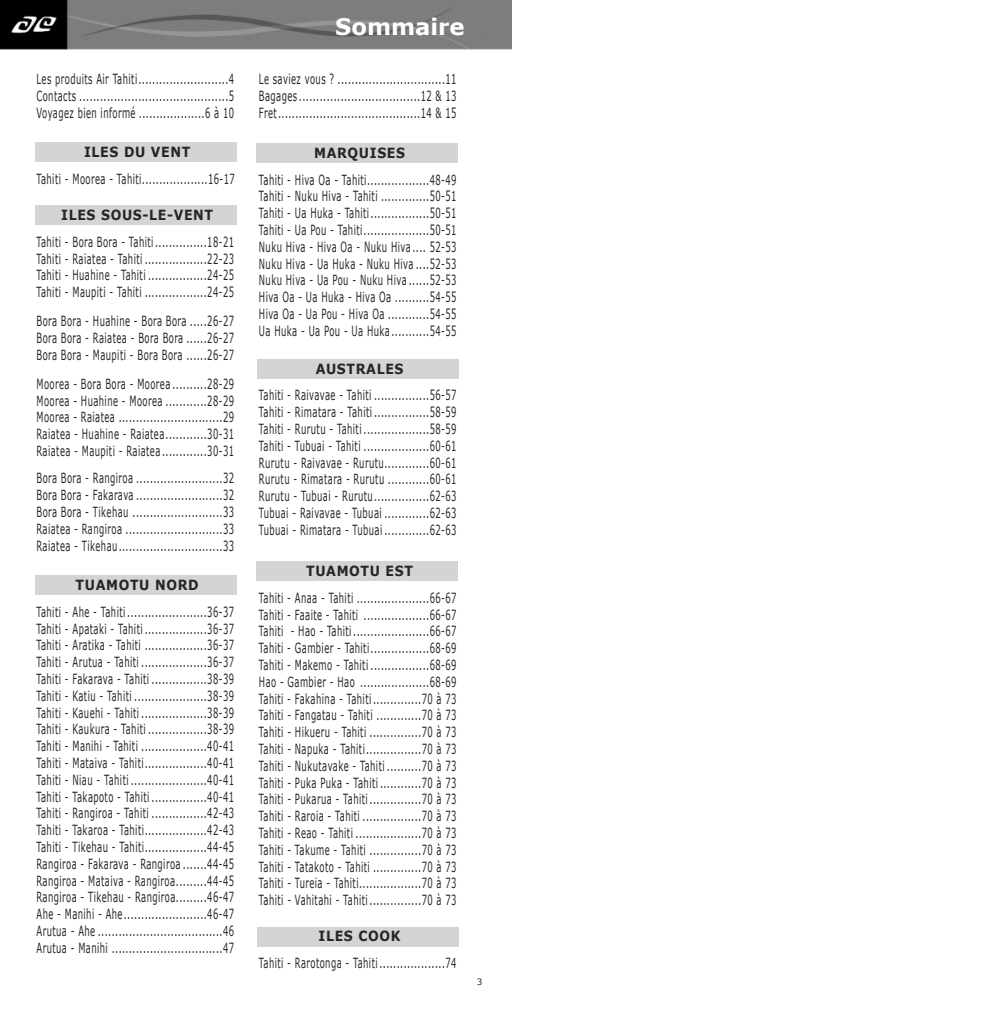
<style>
.page{position:relative;width:993px;height:1017px;background:#fff}
.page>*{position:absolute;margin:0;border:0;box-sizing:border-box;transform-origin:0 0}
.t1{font:700 22.75px "Verdana";color:#fff}
.t2{font:14px/16.8px "Verdana";letter-spacing:.05em;color:#272627;text-align:justify;scale:.6 1}
.t3{font:700 14px "Verdana";letter-spacing:.05em;color:#272627;scale:.9 1}
.t4{font:8.75px "Verdana";color:#272627}
</style>
<div class="page">
<img style="left:0;top:0;width:511px;height:595px">
<div style="left:257px;top:927px;width:202px;height:20px;background:#d4d4d4"></div>
<div style="left:257px;top:359px;width:202px;height:20px;background:#d4d4d4"></div>
<div style="left:35px;top:575px;width:201px;height:20px;background:#d4d4d4"></div>
<div style="left:256px;top:561px;width:202px;height:20px;background:#d4d4d4"></div>
<div style="left:35px;top:142px;width:201px;height:20px;background:#d4d4d4"></div>
<div style="left:35px;top:205px;width:201px;height:20px;background:#d4d4d4"></div>
<div style="left:256px;top:143px;width:202px;height:20px;background:#d4d4d4"></div>
<p class="t2" style="left:36px;top:70px;width:331px">Les produits Air Tahiti..........................4<br>Contacts ...........................................5<br>Voyagez bien informé ...................6 à 10</p>
<p class="t3" style="left:84px;top:143px;width:119px">ILES DU VENT</p>
<p class="t2" style="left:36px;top:170px;width:332px">Tahiti - Moorea - Tahiti...................16-17</p>
<p class="t3" style="left:61px;top:206px;width:170px">ILES SOUS-LE-VENT</p>
<p class="t2" style="left:36px;top:233px;width:331px">Tahiti - Bora Bora - Tahiti...............18-21<br>Tahiti - Raiatea - Tahiti ..................22-23<br>Tahiti - Huahine - Tahiti .................24-25<br>Tahiti - Maupiti - Tahiti ..................24-25</p>
<p class="t2" style="left:36px;top:312px;width:331px">Bora Bora - Huahine - Bora Bora .....26-27<br>Bora Bora - Raiatea - Bora Bora ......26-27<br>Bora Bora - Maupiti - Bora Bora ......26-27</p>
<p class="t2" style="left:36px;top:375px;width:331px">Moorea - Bora Bora - Moorea ..........28-29<br>Moorea - Huahine - Moorea ............28-29<br>Moorea - Raiatea ..............................29<br>Raiatea - Huahine - Raiatea............30-31<br>Raiatea - Maupiti - Raiatea .............30-31</p>
<p class="t2" style="left:36px;top:469px;width:331px">Bora Bora - Rangiroa .........................32<br>Bora Bora - Fakarava .........................32<br>Bora Bora - Tikehau ..........................33<br>Raiatea - Rangiroa ............................33<br>Raiatea - Tikehau..............................33</p>
<p class="t3" style="left:76px;top:576px;width:138px">TUAMOTU NORD</p>
<p class="t2" style="left:36px;top:603px;width:331px">Tahiti - Ahe - Tahiti .......................36-37<br>Tahiti - Apataki - Tahiti ..................36-37<br>Tahiti - Aratika - Tahiti ..................36-37<br>Tahiti - Arutua - Tahiti ...................36-37<br>Tahiti - Fakarava - Tahiti ................38-39<br>Tahiti - Katiu - Tahiti .....................38-39<br>Tahiti - Kauehi - Tahiti ...................38-39<br>Tahiti - Kaukura - Tahiti .................38-39<br>Tahiti - Manihi - Tahiti ...................40-41<br>Tahiti - Mataiva - Tahiti..................40-41<br>Tahiti - Niau - Tahiti ......................40-41<br>Tahiti - Takapoto - Tahiti ................40-41<br>Tahiti - Rangiroa - Tahiti ................42-43<br>Tahiti - Takaroa - Tahiti..................42-43<br>Tahiti - Tikehau - Tahiti..................44-45<br>Rangiroa - Fakarava - Rangiroa .......44-45<br>Rangiroa - Mataiva - Rangiroa.........44-45<br>Rangiroa - Tikehau - Rangiroa.........46-47<br>Ahe - Manihi - Ahe........................46-47<br>Arutua - Ahe ....................................46<br>Arutua - Manihi ................................47</p>
<h1 class="t1" style="left:335px;top:12px;width:131px">Sommaire</h1>
<p class="t2" style="left:259px;top:70px;width:331px">Le saviez vous ? ...............................11<br>Bagages ...................................12 &amp; 13<br>Fret.........................................14 &amp; 15</p>
<p class="t3" style="left:314px;top:144px;width:103px">MARQUISES</p>
<p class="t2" style="left:259px;top:171px;width:331px">Tahiti - Hiva Oa - Tahiti..................48-49<br>Tahiti - Nuku Hiva - Tahiti ..............50-51<br>Tahiti - Ua Huka - Tahiti.................50-51<br>Tahiti - Ua Pou - Tahiti...................50-51<br>Nuku Hiva - Hiva Oa - Nuku Hiva .... 52-53<br>Nuku Hiva - Ua Huka - Nuku Hiva ....52-53<br>Nuku Hiva - Ua Pou - Nuku Hiva ......52-53<br>Hiva Oa - Ua Huka - Hiva Oa ..........54-55<br>Hiva Oa - Ua Pou - Hiva Oa ............54-55<br>Ua Huka - Ua Pou - Ua Huka ...........54-55</p>
<p class="t3" style="left:315px;top:360px;width:99px">AUSTRALES</p>
<p class="t2" style="left:259px;top:386px;width:331px">Tahiti - Raivavae - Tahiti ................56-57<br>Tahiti - Rimatara - Tahiti ................58-59<br>Tahiti - Rurutu - Tahiti ...................58-59<br>Tahiti - Tubuai - Tahiti ...................60-61<br>Rurutu - Raivavae - Rurutu.............60-61<br>Rurutu - Rimatara - Rurutu ............60-61<br>Rurutu - Tubuai - Rurutu................62-63<br>Tubuai - Raivavae - Tubuai .............62-63<br>Tubuai - Rimatara - Tubuai .............62-63</p>
<p class="t3" style="left:306px;top:562px;width:120px">TUAMOTU EST</p>
<p class="t2" style="left:259px;top:589px;width:331px">Tahiti - Anaa - Tahiti .....................66-67<br>Tahiti - Faaite - Tahiti ...................66-67<br>Tahiti - Hao - Tahiti......................66-67<br>Tahiti - Gambier - Tahiti.................68-69<br>Tahiti - Makemo - Tahiti .................68-69<br>Hao - Gambier - Hao ....................68-69<br>Tahiti - Fakahina - Tahiti ..............70 à 73<br>Tahiti - Fangatau - Tahiti .............70 à 73<br>Tahiti - Hikueru - Tahiti ...............70 à 73<br>Tahiti - Napuka - Tahiti................70 à 73<br>Tahiti - Nukutavake - Tahiti ..........70 à 73<br>Tahiti - Puka Puka - Tahiti ............70 à 73<br>Tahiti - Pukarua - Tahiti ...............70 à 73<br>Tahiti - Raroia - Tahiti .................70 à 73<br>Tahiti - Reao - Tahiti ...................70 à 73<br>Tahiti - Takume - Tahiti ...............70 à 73<br>Tahiti - Tatakoto - Tahiti ..............70 à 73<br>Tahiti - Tureia - Tahiti..................70 à 73<br>Tahiti - Vahitahi - Tahiti ...............70 à 73</p>
<p class="t3" style="left:318px;top:927px;width:93px">ILES COOK</p>
<p class="t2" style="left:259px;top:954px;width:331px">Tahiti - Rarotonga - Tahiti ...................74</p>
<p class="t4" style="left:476px;top:976px;width:7px">3</p>
</div>
